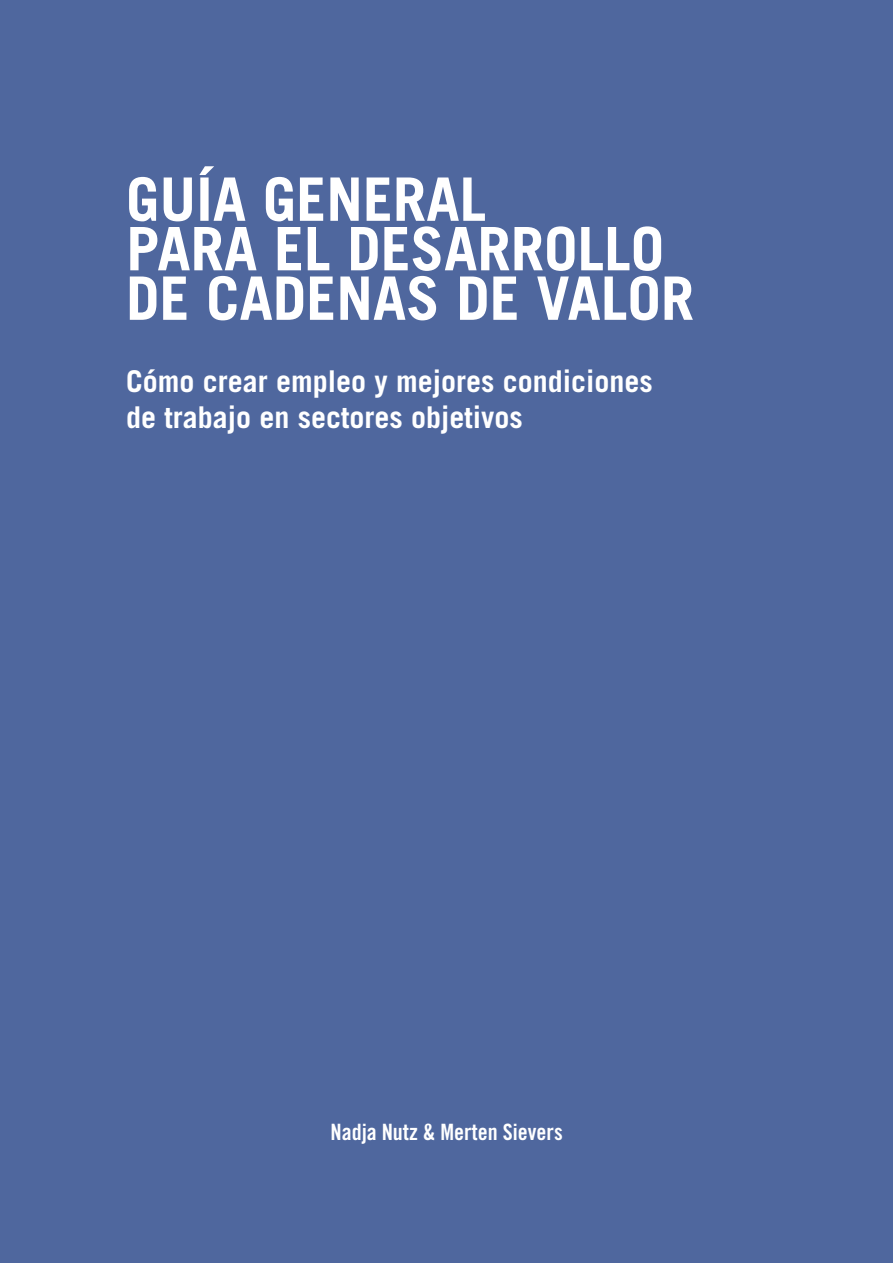
<style>
.page{position:relative;width:893px;height:1263px;background:#4f679e}
.page>*{position:absolute;margin:0;border:0;box-sizing:border-box;transform-origin:0 0}
.t1{font:700 60px/49.5px "Trade Gothic LT Std";color:#fff}
.t2{font:700 30px/36px "Trade Gothic LT Std";color:#fff}
.t3{font:22.5px "Trade Gothic LT Std Bd Cn 20";color:#fff}
</style>
<div class="page">
<h1 class="t1" style="left:126px;top:174px;width:570px">GUÍA GENERAL<br>PARA EL DESARROLLO<br>DE CADENAS DE VALOR</h1>
<p class="t2" style="left:126px;top:362px;width:528px">Cómo crear empleo y mejores condiciones de trabajo en sectores objetivos</p>
<p class="t3" style="left:330px;top:1118px;width:234px">Nadja Nutz &amp; Merten Sievers</p>
</div>
